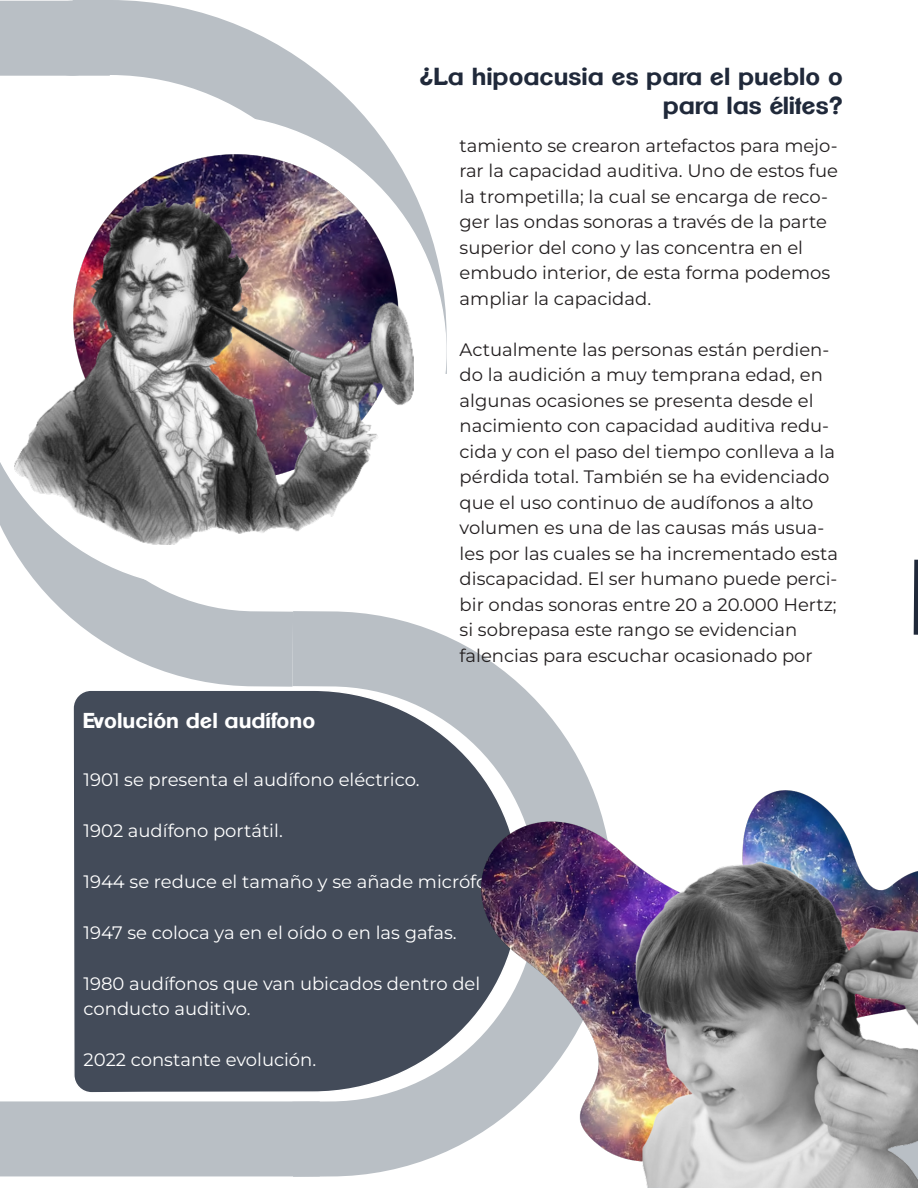
<style>
.page{position:relative;width:918px;height:1188px;background:#fff}
.page>*{position:absolute;margin:0;border:0;box-sizing:border-box;transform-origin:0 0}
.t1{font:700 24px/28.8px "Clemente P Dam";color:#20293a;text-align:right}
.t2{font:700 21px "Clemente P Dam";color:#fff}
.t3{font:100 18px/25.5px "Montserrat";color:#231f20}
.t4{font:100 18px/25.5px "Montserrat";color:#fff}
</style>
<div class="page">
<svg style="left:255px;top:685px;width:338px;height:492px"></svg>
<svg style="left:255px;top:611px;width:265px;height:486px"></svg>
<svg style="left:35px;top:0;width:328px;height:115px"></svg>
<div style="left:36px;top:1px;width:73px;height:74px;background:#b9bfc5;border-radius:50%"></div>
<div style="left:35px;top:1px;width:75px;height:75px;border:2px solid #b9bfc5;border-radius:50%"></div>
<svg style="left:35px;top:84px;width:295px;height:604px"></svg>
<svg style="left:31px;top:115px;width:416px;height:473px"></svg>
<svg style="left:0;top:128px;width:434px;height:448px"></svg>
<img style="left:14px;top:154px;width:400px;height:390px">
<svg style="left:73px;top:688px;width:448px;height:406px;background:#515865"></svg>
<div style="left:38px;top:1101px;width:244px;height:75px;background:#b9bfc5"></div>
<div style="left:36px;top:1px;width:36px;height:75px;background:#b9bfc5"></div>
<svg style="left:913px;top:559px;width:5px;height:76px"></svg>
<img style="left:482px;top:790px;width:436px;height:398px">
<p class="t2" style="left:83px;top:708px;width:234px">Evolución del audífono</p>
<p class="t1" style="left:419px;top:62px;width:425px">¿La hipoacusia es para el pueblo o para las élites?</p>
<p class="t3" style="left:460px;top:132px;width:380px">tamiento se crearon artefactos para mejo&shy;rar la capacidad auditiva. Uno de estos fue la trompetilla; la cual se encarga de reco&shy;ger las ondas sonoras a través de la parte superior del cono y las concentra en el embudo interior, de esta forma podemos ampliar la capacidad.</p>
<p class="t3" style="left:460px;top:336px;width:380px">Actualmente las personas están perdien&shy;do la audición a muy temprana edad, en algunas ocasiones se presenta desde el nacimiento con capacidad auditiva redu&shy;cida y con el paso del tiempo conlleva a la pérdida total. También se ha evidenciado que el uso continuo de audífonos a alto volumen es una de las causas más usua&shy;les por las cuales se ha incrementado esta discapacidad. El ser humano puede perci&shy;bir ondas sonoras entre 20 a 20.000 Hertz; si sobrepasa este rango se evidencian falencias para escuchar ocasionado por</p>
<p class="t4" style="left:84px;top:766px;width:337px">1901 se presenta el audífono eléctrico.</p>
<p class="t4" style="left:84px;top:817px;width:201px">1902 audífono portátil.</p>
<p class="t4" style="left:84px;top:868px;width:432px">1944 se reduce el tamaño y se añade micrófono.</p>
<p class="t4" style="left:84px;top:919px;width:375px">1947 se coloca ya en el oído o en las gafas.</p>
<p class="t4" style="left:84px;top:970px;width:398px">1980 audífonos que van ubicados dentro del conducto auditivo.</p>
<p class="t4" style="left:84px;top:1046px;width:234px">2022 constante evolución.</p>
</div>
